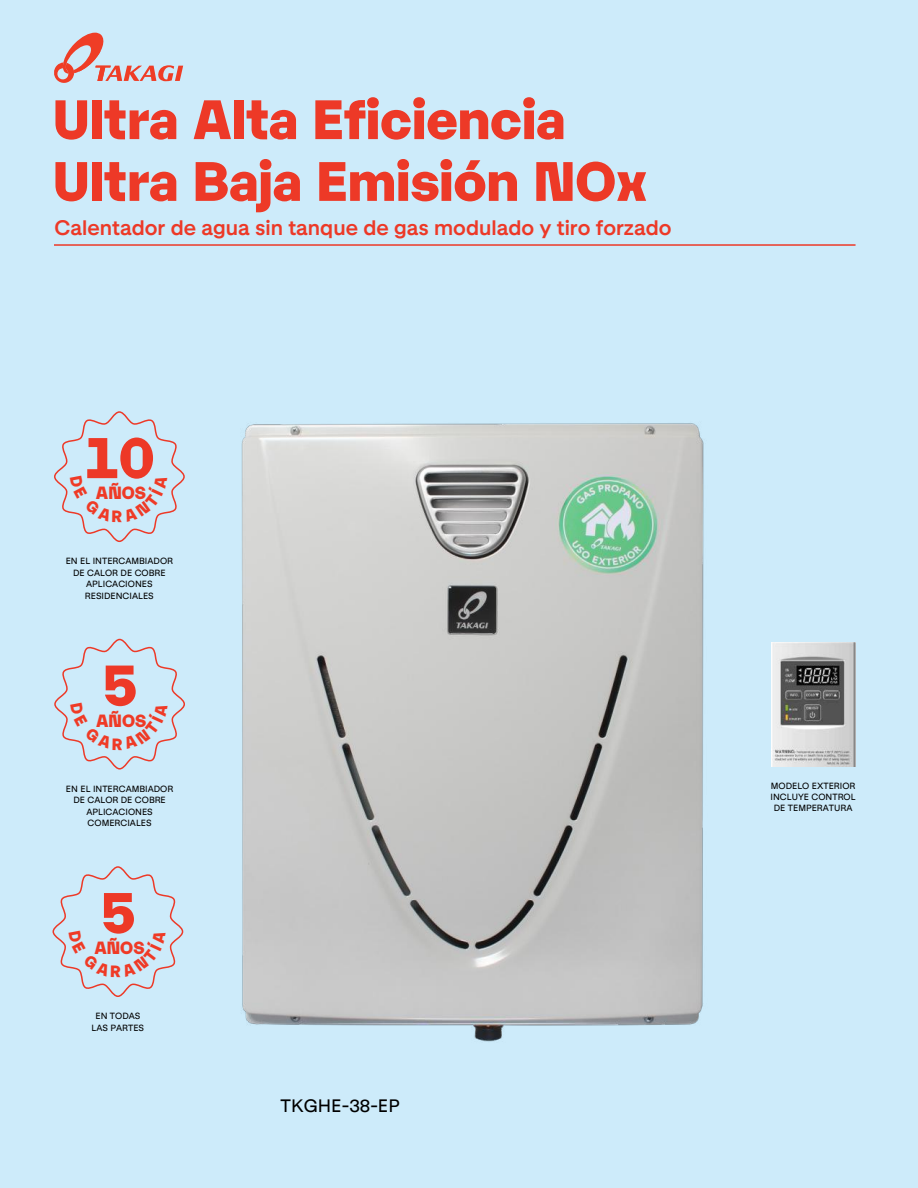
<style>
.page{position:relative;width:918px;height:1188px;background:#cdebfa}
.page>*{position:absolute;margin:0;border:0;box-sizing:border-box;transform-origin:0 0}
.t1{font:900 55.8px "Karelia Web";color:#ed3927}
.t2{font:900 54px/61.8px "Karelia Web";color:#ed3927}
.t3{font:500 21px "GT Standard Beta A";color:#ed3927}
.t4{font:18px "GT Standard Beta A";color:#000}
.t5{font:900 17.25px "Karelia Web";color:#ef3a26}
.t6{font:9px/11.4px "GT Standard Beta A";color:#000;text-align:center}
</style>
<div class="page">
<hr style="left:54px;top:244px;width:802px;height:2px;background:#ed3927">
<img style="left:771px;top:642px;width:84px;height:124px">
<svg style="left:54px;top:33px;width:129px;height:50px"></svg>
<img style="left:241px;top:423px;width:463px;height:619px">
<svg style="left:54px;top:411px;width:131px;height:131px"></svg>
<svg style="left:54px;top:638px;width:131px;height:132px"></svg>
<svg style="left:52px;top:866px;width:132px;height:131px"></svg>
<h2 class="t2" style="left:53px;top:85px;width:596px">Ultra Alta Eficiencia<br>Ultra Baja Emisión NOx</h2>
<h3 class="t3" style="left:54px;top:216px;width:619px">Calentador de agua sin tanque de gas modulado y tiro forzado</h3>
<h1 class="t1" style="left:84px;top:415px;width:73px">10</h1>
<h3 class="t5" style="left:96px;top:480px;width:52px">AÑOS</h3>
<p class="t6" style="left:66px;top:555px;width:109px">EN EL INTERCAMBIADOR<br>DE CALOR DE COBRE<br>APLICACIONES<br>RESIDENCIALES</p>
<h1 class="t1" style="left:101px;top:643px;width:38px">5</h1>
<h3 class="t5" style="left:96px;top:707px;width:52px">AÑOS</h3>
<p class="t6" style="left:66px;top:783px;width:109px">EN EL INTERCAMBIADOR<br>DE CALOR DE COBRE<br>APLICACIONES<br>COMERCIALES</p>
<h1 class="t1" style="left:99px;top:870px;width:38px">5</h1>
<h3 class="t5" style="left:94px;top:935px;width:52px">AÑOS</h3>
<p class="t6" style="left:92px;top:1010px;width:54px">EN TODAS<br>LAS PARTES</p>
<h3 class="t4" style="left:281px;top:1096px;width:121px">TKGHE-38-EP</h3>
<p class="t6" style="left:771px;top:780px;width:87px">MODELO EXTERIOR<br>INCLUYE CONTROL<br>DE TEMPERATURA</p>
</div>
